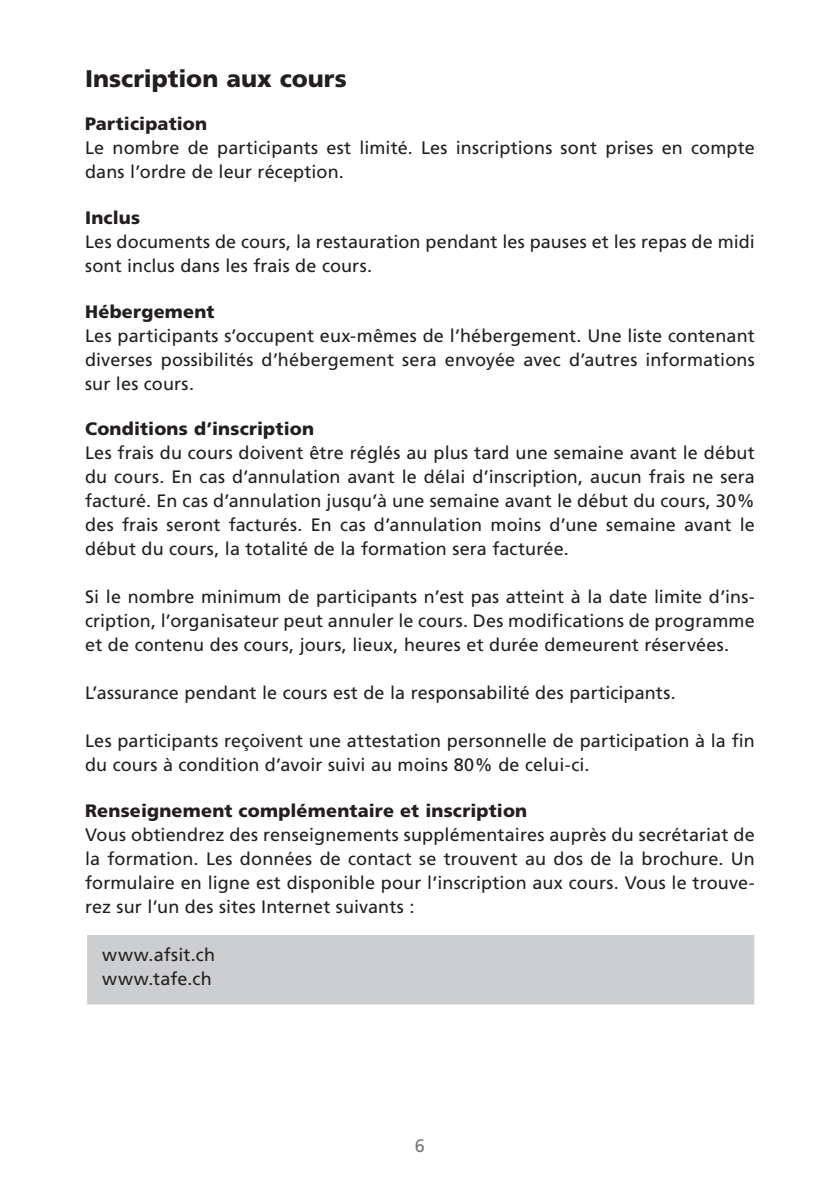
<style>
.page{position:relative;width:840px;height:1191px;background:#fff}
.page>*{position:absolute;margin:0;border:0;box-sizing:border-box;transform-origin:0 0}
.t1{font:900 24px "Frutiger";color:#231f20}
.t2{font:18px/24px "Frutiger";letter-spacing:.005em;color:#231f20}
.t3{font:900 18px "Frutiger";letter-spacing:.01em;color:#231f20}
.t4{font:18px "Frutiger";color:#757679}
</style>
<div class="page">
<div style="left:86px;top:934px;width:668px;height:71px;background:#cdced0"></div>
<hr style="left:753px;top:935px;width:2px;height:69px;background:#fff">
<hr style="left:85px;top:1004px;width:670px;height:2px;background:#fff">
<hr style="left:85px;top:933px;width:670px;height:2px;background:#fff">
<hr style="left:85px;top:935px;width:2px;height:69px;background:#fff">
<h1 class="t1" style="left:85px;top:64px;width:263px">Inscription aux cours</h1>
<p class="t3" style="left:85px;top:113px;width:123px">Participation</p>
<p class="t2" style="left:85px;top:136px;width:671px">Le nombre de participants est limité. Les inscriptions sont prises en compte dans l’ordre de leur réception.</p>
<p class="t3" style="left:85px;top:207px;width:57px">Inclus</p>
<p class="t2" style="left:85px;top:230px;width:671px">Les documents de cours, la restauration pendant les pauses et les repas de midi sont inclus dans les frais de cours.</p>
<p class="t3" style="left:85px;top:300px;width:131px">Hébergement</p>
<p class="t2" style="left:85px;top:323px;width:671px;text-align:justify">Les participants s’occupent eux-mêmes de l’hébergement. Une liste contenant diverses possibilités d’hébergement sera envoyée avec d’autres informations sur les cours.</p>
<p class="t3" style="left:85px;top:418px;width:230px">Conditions d’inscription</p>
<p class="t2" style="left:85px;top:441px;width:671px;text-align:justify">Les frais du cours doivent être réglés au plus tard une semaine avant le début du cours. En cas d’annulation avant le délai d’inscription, aucun frais ne sera facturé. En cas d’annulation jusqu’à une semaine avant le début du cours, 30% des frais seront facturés. En cas d’annulation moins d’une semaine avant le début du cours, la totalité de la formation sera facturée.</p>
<p class="t2" style="left:85px;top:585px;width:670px;text-align:justify">Si le nombre minimum de participants n’est pas atteint à la date limite d’ins&shy;cription, l’organisateur peut annuler le cours. Des modifications de programme et de contenu des cours, jours, lieux, heures et durée demeurent réservées.</p>
<p class="t2" style="left:85px;top:681px;width:592px">L’assurance pendant le cours est de la responsabilité des participants.</p>
<p class="t2" style="left:85px;top:729px;width:670px">Les participants reçoivent une attestation personnelle de participation à la fin du cours à condition d’avoir suivi au moins 80% de celui-ci.</p>
<p class="t3" style="left:85px;top:799px;width:443px">Renseignement complémentaire et inscription</p>
<p class="t2" style="left:85px;top:822px;width:671px;text-align:justify">Vous obtiendrez des renseignements supplémentaires auprès du secrétariat de la formation. Les données de contact se trouvent au dos de la brochure. Un formulaire en ligne est disponible pour l’inscription aux cours. Vous le trouve&shy;rez sur l’un des sites Internet suivants :</p>
<p class="t2" style="left:102px;top:942px;width:114px">www.afsit.ch www.tafe.ch</p>
<p class="t4" style="left:415px;top:1135px;width:12px">6</p>
</div>
